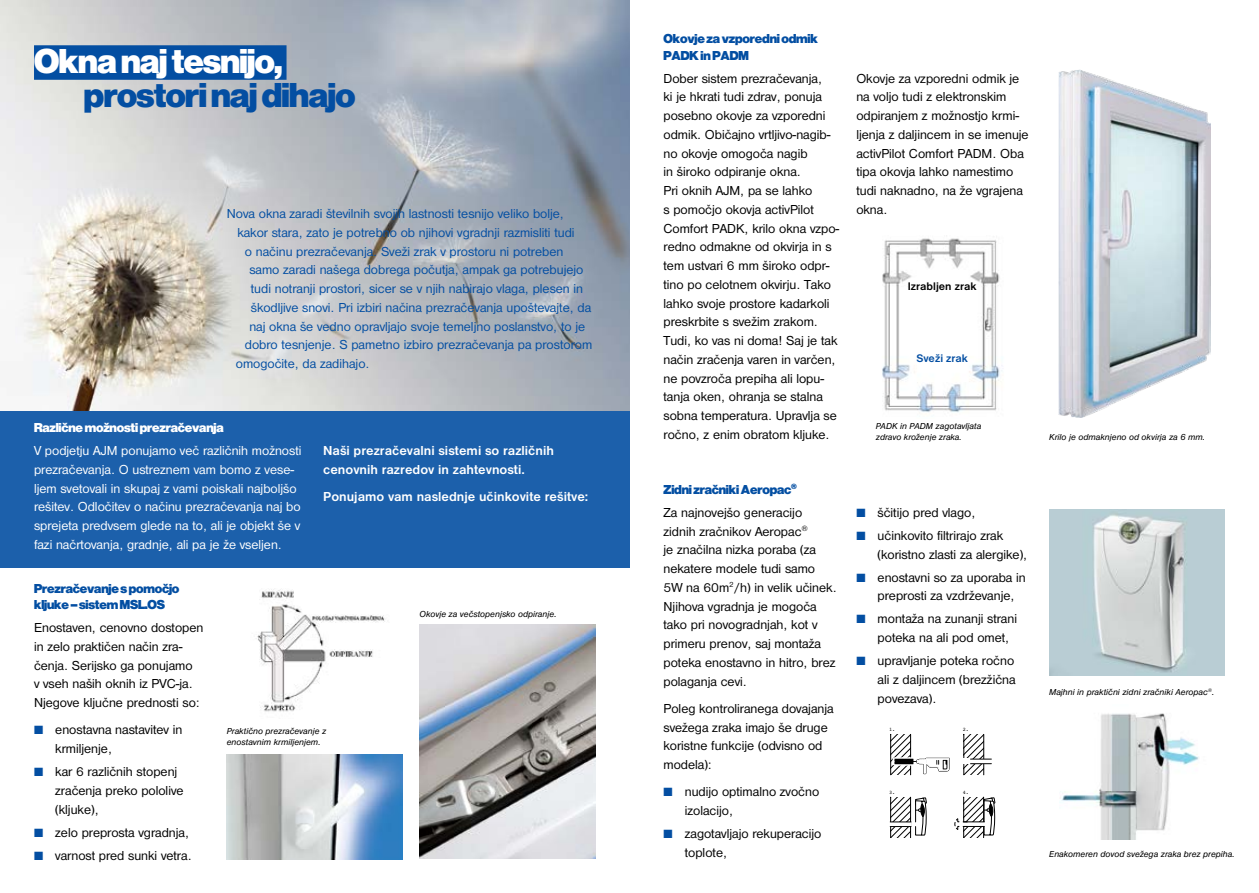
<style>
.page{position:relative;width:1259px;height:893px;background:#fff}
.page>*{position:absolute;margin:0;border:0;box-sizing:border-box;transform-origin:0 0}
.t1{font:36px "Nimbus Sans PCE Black";letter-spacing:-.015em;color:#034ea2}
.t2{font:36px "Nimbus Sans PCE Black";letter-spacing:-.015em;color:#fff}
.t3{font:13.5px/18.8px "Nimbus Sans DCE";color:#000}
.t4{font:13.5px "Nimbus Sans DCE";color:#034ea2}
.t5{font:13.5px/18.8px "Nimbus Sans DCE";color:#fff}
.t6{font:700 13.5px/18.8px "Nimbus Sans DCE";color:#fff}
.t7{font:13.5px/16.5px "Nimbus Sans PCE Black";letter-spacing:-.015em;color:#034ea2}
.t8{font:13.5px "Nimbus Sans PCE Black";letter-spacing:-.015em;color:#fff}
.t9{font:700 11.4px "Nimbus Sans DCE";color:#000}
.t10{font:700 11.4px "Nimbus Sans DCE";color:#034ea2}
.t11{font:italic 9px/10.8px "Nimbus Sans DCE";color:#000}
.t12{font:5.1px "Courier";color:#000}
.s1{color:#034ea2}
</style>
<div class="page">
<div style="left:0;top:410px;width:629px;height:157px;background:#1c60ab"></div>
<img style="left:0;top:0;width:629px;height:411px">
<div style="left:34px;top:45px;width:252px;height:35px;background:#034ea2"></div>
<img style="left:1049px;top:510px;width:176px;height:165px">
<img style="left:882px;top:238px;width:120px;height:175px">
<img style="left:420px;top:625px;width:175px;height:234px">
<img style="left:256px;top:589px;width:129px;height:123px">
<img style="left:1058px;top:69px;width:152px;height:348px">
<svg style="left:889px;top:734px;width:107px;height:104px"></svg>
<img style="left:1059px;top:713px;width:140px;height:126px">
<img style="left:227px;top:754px;width:176px;height:105px">
<h1 class="t2" style="left:34px;top:45px;width:250px">Okna naj tesnijo,</h1>
<h1 class="t1" style="left:84px;top:79px;width:273px">prostori naj dihajo</h1>
<p class="t4" style="left:227px;top:207px;width:339px">Nova okna zaradi številnih svojih lastnosti tesnijo veliko bolje,</p>
<p class="t4" style="left:237px;top:225px;width:339px">kakor stara, zato je potrebno ob njihovi vgradnji razmisliti tudi</p>
<p class="t4" style="left:245px;top:244px;width:320px">o načinu prezračevanja. Sveži zrak v prostoru ni potreben</p>
<p class="t4" style="left:249px;top:263px;width:336px">samo zaradi našega dobrega počutja, ampak ga potrebujejo</p>
<p class="t4" style="left:251px;top:282px;width:334px">tudi notranji prostori, sicer se v njih nabirajo vlaga, plesen in</p>
<p class="t4" style="left:251px;top:300px;width:342px">škodljive snovi. Pri izbiri načina prezračevanja upoštevajte, da</p>
<p class="t4" style="left:249px;top:319px;width:337px">naj okna še vedno opravljajo svoje temeljno poslanstvo, to je</p>
<p class="t4" style="left:245px;top:338px;width:349px">dobro tesnjenje. S pametno izbiro prezračevanja pa prostorom</p>
<p class="t4" style="left:236px;top:357px;width:135px">omogočite, da zadihajo.</p>
<p class="t8" style="left:34px;top:422px;width:191px">Različne možnosti prezračevanja</p>
<p class="t5" style="left:34px;top:441px;width:269px">V podjetju AJM ponujamo več različnih možnosti prezračevanja. O ustreznem vam bomo z vese&shy;ljem svetovali in skupaj z vami poiskali najboljšo rešitev. Odločitev o načinu prezračevanja naj bo sprejeta predvsem glede na to, ali je objekt še v fazi načrtovanja, gradnje, ali pa je že vseljen.</p>
<p class="t6" style="left:323px;top:441px;width:232px">Naši prezračevalni sistemi so različnih cenovnih razredov in zahtevnosti.</p>
<p class="t6" style="left:323px;top:487px;width:267px">Ponujamo vam naslednje učinkovite rešitve:</p>
<p class="t7" style="left:34px;top:580px;width:147px">Prezračevanje s pomočjo kljuke – sistem MSL.OS</p>
<p class="t3" style="left:34px;top:618px;width:171px">Enostaven, cenovno dostopen in zelo praktičen način zra&shy;čenja. Serijsko ga ponujamo<br>v vseh naših oknih iz PVC-ja.<br>Njegove ključne prednosti so:</p>
<p class="t3" style="left:55px;top:720px;width:129px;text-indent:-21px"><span class="s1">■</span> enostavna nastavitev in krmiljenje,</p>
<p class="t3" style="left:55px;top:762px;width:130px;text-indent:-21px"><span class="s1">■</span> kar 6 različnih stopenj zračenja preko pololive (kljuke),</p>
<p class="t3" style="left:34px;top:823px;width:157px"><span class="s1">■</span> zelo preprosta vgradnja,</p>
<p class="t3" style="left:34px;top:846px;width:159px"><span class="s1">■</span> varnost pred sunki vetra.</p>
<p class="t11" style="left:227px;top:726px;width:101px">Praktično prezračevanje z enostavnim krmiljenjem.</p>
<p class="t11" style="left:420px;top:609px;width:138px">Okovje za večstopenjsko odpiranje.</p>
<p class="t7" style="left:663px;top:31px;width:156px">Okovje za vzporedni odmik<br>PADK in PADM</p>
<p class="t3" style="left:663px;top:69px;width:177px">Dober sistem prezračevanja,<br>ki je hkrati tudi zdrav, ponuja posebno okovje za vzporedni odmik. Običajno vrtljivo-nagib&shy;no okovje omogoča nagib<br>in široko odpiranje okna.<br>Pri oknih AJM, pa se lahko<br>s pomočjo okovja activPilot<br>Comfort PADK, krilo okna vzpo&shy;redno odmakne od okvirja in s tem ustvari 6 mm široko odpr&shy;tino po celotnem okvirju. Tako lahko svoje prostore kadarkoli preskrbite s svežim zrakom.<br>Tudi, ko vas ni doma! Saj je tak način zračenja varen in varčen, ne povzroča prepiha ali lopu&shy;tanja oken, ohranja se stalna sobna temperatura. Upravlja se ročno, z enim obratom kljuke.</p>
<p class="t3" style="left:856px;top:69px;width:174px">Okovje za vzporedni odmik je na voljo tudi z elektronskim odpiranjem z možnostjo krmi&shy;ljenja z daljincem in se imenuje activPilot Comfort PADM. Oba tipa okovja lahko namestimo tudi naknadno, na že vgrajena okna.</p>
<p class="t9" style="left:908px;top:280px;width:70px">Izrabljen zrak</p>
<p class="t10" style="left:916px;top:352px;width:53px">Sveži zrak</p>
<p class="t11" style="left:876px;top:421px;width:107px">PADK in PADM zagotavljata zdravo kroženje zraka.</p>
<p class="t7" style="left:663px;top:481px;width:135px">Zidni zračniki Aeropac<sup>®</sup></p>
<p class="t3" style="left:663px;top:503px;width:175px">Za najnovejšo generacijo zidnih zračnikov Aeropac<sup>®<br></sup>je značilna nizka poraba (za nekatere modele tudi samo<br>5W na 60m<sup>2</sup>/h) in velik učinek.<br>Njihova vgradnja je mogoča tako pri novogradnjah, kot v primeru prenov, saj montaža poteka enostavno in hitro, brez polaganja cevi.</p>
<p class="t3" style="left:663px;top:699px;width:172px">Poleg kontroliranega dovajanja svežega zraka imajo še druge koristne funkcije (odvisno od modela):</p>
<p class="t3" style="left:685px;top:782px;width:136px;text-indent:-21px"><span class="s1">■</span> nudijo optimalno zvočno izolacijo,</p>
<p class="t3" style="left:685px;top:824px;width:138px;text-indent:-21px"><span class="s1">■</span> zagotavljajo rekuperacijo toplote,</p>
<p class="t3" style="left:856px;top:503px;width:121px"><span class="s1">■</span> ščitijo pred vlago,</p>
<p class="t3" style="left:877px;top:526px;width:151px;text-indent:-21px"><span class="s1">■</span> učinkovito filtrirajo zrak (koristno zlasti za alergike),</p>
<p class="t3" style="left:877px;top:568px;width:150px;text-indent:-21px"><span class="s1">■</span> enostavni so za uporaba in preprosti za vzdrževanje,</p>
<p class="t3" style="left:877px;top:609px;width:141px;text-indent:-21px"><span class="s1">■</span> montaža na zunanji strani poteka na ali pod omet,</p>
<p class="t3" style="left:877px;top:651px;width:140px;text-align:justify;text-indent:-21px"><span class="s1">■</span> upravljanje poteka ročno ali z daljincem (brezžična povezava).</p>
<p class="t12" style="left:889px;top:725px;width:8px">1.</p>
<p class="t12" style="left:889px;top:788px;width:8px">3.</p>
<p class="t12" style="left:962px;top:725px;width:8px">2.</p>
<p class="t12" style="left:962px;top:788px;width:8px">4.</p>
<p class="t11" style="left:1049px;top:431px;width:157px">Krilo je odmaknjeno od okvirja za 6 mm.</p>
<p class="t11" style="left:1049px;top:687px;width:167px">Majhni in praktični zidni zračniki Aeropac<sup>®</sup>.</p>
<p class="t11" style="left:1049px;top:849px;width:187px">Enakomeren dovod svežega zraka brez prepiha.</p>
</div>
